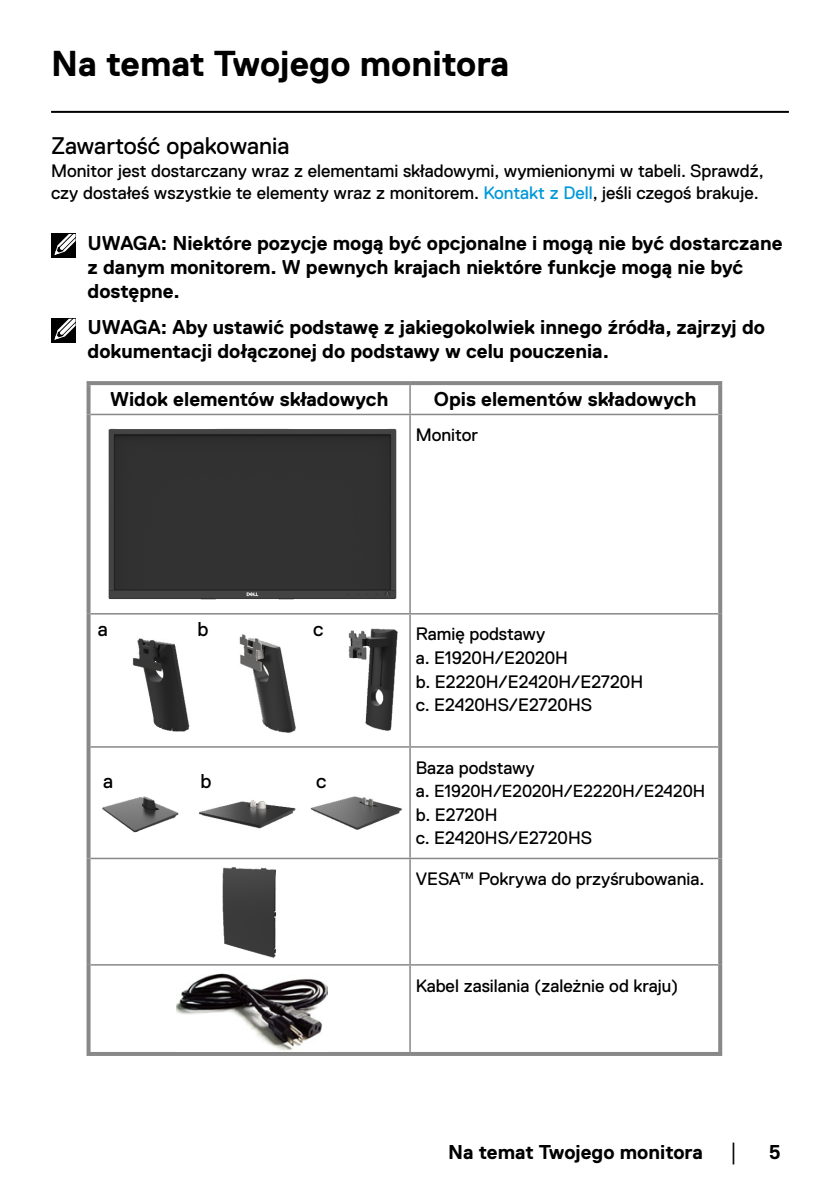
<style>
.page{position:relative;width:840px;height:1191px;background:#fff}
.page>*{position:absolute;margin:0;border:0;box-sizing:border-box;transform-origin:0 0}
.t1{font:700 36px "Dell Replica";color:#000}
.t2{font:24px "Dell Replica";color:#000}
.t3{font:700 20px/24px "Dell Replica";color:#000}
.t4{font:20px "Dell Replica";color:#000}
.t5{font:18px/23.6px "Dell Replica";color:#000}
.t6{font:18px "Arial";color:#000}
.t7{font:17.4px "Dell Replica";color:#000}
.s1{color:#0098d9}
.s2{font-size:18px}
</style>
<div class="page">
<svg style="left:86px;top:381px;width:324px;height:4px"></svg>
<svg style="left:86px;top:385px;width:4px;height:29px"></svg>
<svg style="left:410px;top:381px;width:311px;height:4px"></svg>
<svg style="left:717px;top:385px;width:4px;height:29px"></svg>
<svg style="left:86px;top:414px;width:4px;height:200px"></svg>
<svg style="left:717px;top:414px;width:4px;height:200px"></svg>
<svg style="left:86px;top:614px;width:4px;height:133px"></svg>
<svg style="left:717px;top:614px;width:4px;height:133px"></svg>
<svg style="left:86px;top:747px;width:4px;height:111px"></svg>
<svg style="left:717px;top:747px;width:4px;height:111px"></svg>
<svg style="left:86px;top:858px;width:4px;height:107px"></svg>
<svg style="left:717px;top:858px;width:4px;height:107px"></svg>
<svg style="left:86px;top:965px;width:4px;height:87px"></svg>
<svg style="left:717px;top:965px;width:4px;height:87px"></svg>
<hr style="left:86px;top:1052px;width:324px;height:4px;background:#888">
<hr style="left:410px;top:1052px;width:311px;height:4px;background:#888">
<svg style="left:409px;top:385px;width:1px;height:29px"></svg>
<hr style="left:90px;top:414px;width:320px;height:1px;background:#888">
<hr style="left:410px;top:414px;width:307px;height:1px;background:#888">
<hr style="left:409px;top:415px;width:1px;height:198px;background:#888">
<hr style="left:90px;top:613px;width:320px;height:1px;background:#888">
<hr style="left:410px;top:613px;width:307px;height:1px;background:#888">
<hr style="left:409px;top:614px;width:1px;height:132px;background:#888">
<hr style="left:90px;top:746px;width:320px;height:1px;background:#888">
<hr style="left:410px;top:746px;width:307px;height:1px;background:#888">
<hr style="left:409px;top:747px;width:1px;height:110px;background:#888">
<hr style="left:90px;top:857px;width:320px;height:2px;background:#888">
<hr style="left:410px;top:857px;width:307px;height:2px;background:#888">
<hr style="left:409px;top:859px;width:1px;height:105px;background:#888">
<hr style="left:90px;top:964px;width:320px;height:1px;background:#888">
<hr style="left:410px;top:964px;width:307px;height:1px;background:#888">
<hr style="left:409px;top:965px;width:1px;height:87px;background:#888">
<img style="left:108px;top:428px;width:289px;height:172px">
<img style="left:132px;top:638px;width:58px;height:94px">
<img style="left:239px;top:634px;width:57px;height:99px">
<img style="left:348px;top:628px;width:50px;height:103px">
<img style="left:102px;top:796px;width:77px;height:37px">
<img style="left:310px;top:796px;width:92px;height:34px">
<img style="left:199px;top:800px;width:97px;height:29px">
<img style="left:222px;top:867px;width:54px;height:91px">
<img style="left:177px;top:973px;width:150px;height:78px">
<hr style="left:51px;top:111px;width:737px;height:2px;background:#000">
<div style="left:51px;top:233px;width:24px;height:25px;background:#000"></div>
<svg style="left:54px;top:234px;width:22px;height:22px"></svg>
<div style="left:51px;top:318px;width:24px;height:25px;background:#000"></div>
<svg style="left:54px;top:319px;width:22px;height:22px"></svg>
<h1 class="t1" style="left:51px;top:43px;width:459px">Na temat Twojego monitora</h1>
<h2 class="t2" style="left:51px;top:133px;width:240px">Zawartość opakowania</h2>
<p class="t5" style="left:51px;top:160px;width:713px;line-height:21.6px">Monitor jest dostarczany wraz z elementami składowymi, wymienionymi w tabeli. Sprawdź, czy dostałeś wszystkie te elementy wraz z monitorem. <span class="s1">Kontakt z Dell</span>, jeśli czegoś brakuje.</p>
<p class="t3" style="left:87px;top:231px;width:696px">UWAGA: Niektóre pozycje mogą być opcjonalne i mogą nie być dostarczane z danym monitorem. W pewnych krajach niektóre funkcje mogą nie być dostępne.</p>
<p class="t3" style="left:87px;top:315px;width:678px">UWAGA: Aby ustawić podstawę z jakiegokolwiek innego źródła, zajrzyj do dokumentacji dołączonej do podstawy w celu pouczenia.</p>
<p class="t3" style="left:110px;top:387px;width:280px">Widok elementów składowych</p>
<p class="t3" style="left:433px;top:387px;width:264px">Opis elementów składowych</p>
<p class="t5" style="left:415px;top:423px;width:64px">Monitor</p>
<p class="t4" style="left:98px;top:617px;width:11px">a</p>
<p class="t4" style="left:197px;top:617px;width:13px">b</p>
<p class="t4" style="left:313px;top:617px;width:12px">c</p>
<p class="t5" style="left:415px;top:622px;width:229px">Ramię podstawy<br>a. E1920H/E2020H<br>b. E2220H/E2420H/E2720H c. E2420HS/E2720HS</p>
<p class="t4" style="left:103px;top:770px;width:11px">a</p>
<p class="t4" style="left:200px;top:770px;width:12px">b</p>
<p class="t4" style="left:316px;top:770px;width:12px">c</p>
<p class="t5" style="left:415px;top:755px;width:120px">Baza podstawy</p>
<p class="t7" style="left:415px;top:781px;width:291px"><span class="s2">a.</span> E1920H/E2020H/E2220H/E2420H</p>
<p class="t5" style="left:415px;top:803px;width:178px">b. E2720H<br>c. E2420HS/E2720HS</p>
<p class="t5" style="left:415px;top:867px;width:290px">VESA™ Pokrywa do przyśrubowania.</p>
<p class="t5" style="left:415px;top:973px;width:264px">Kabel zasilania (zależnie od kraju)</p>
<p class="t3" style="left:448px;top:1140px;width:256px">Na temat Twojego monitora</p>
<p class="t6" style="left:728px;top:1140px;width:13px">│</p>
<p class="t3" style="left:768px;top:1140px;width:13px">5</p>
</div>
